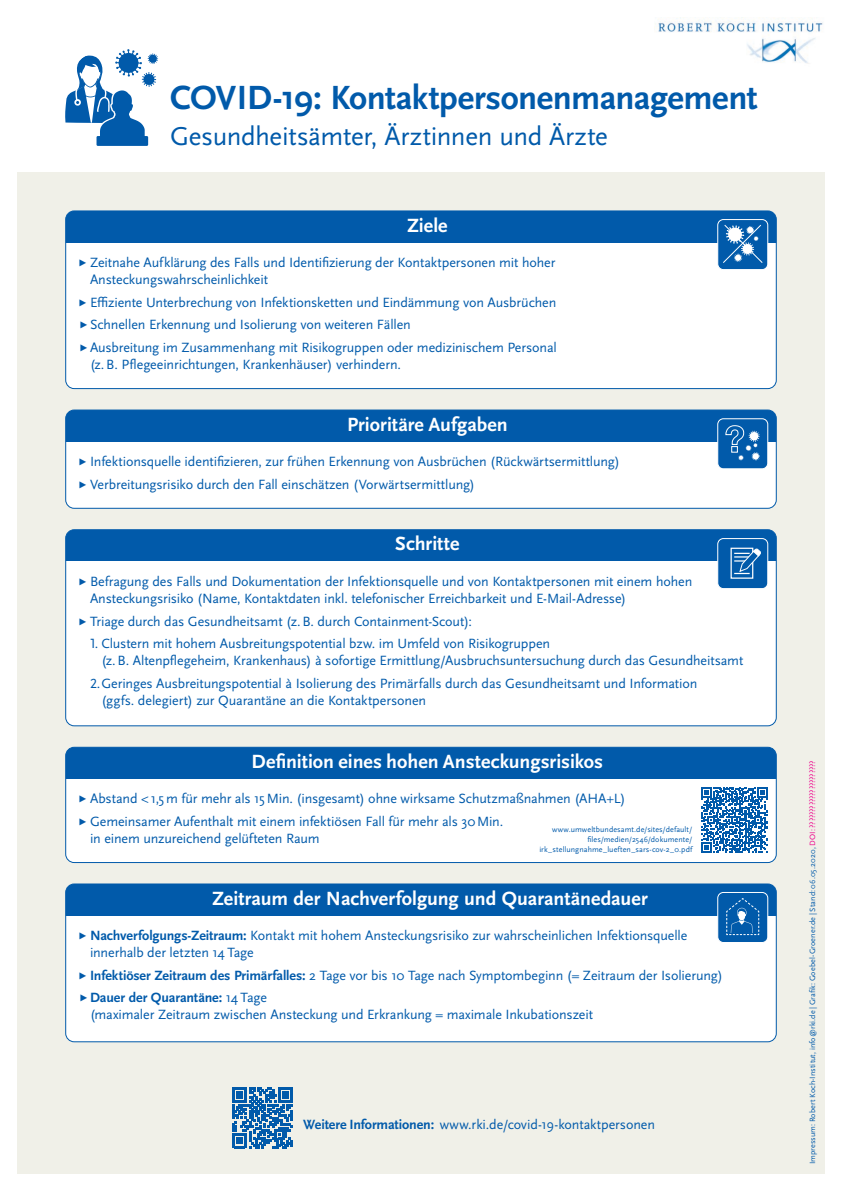
<style>
.page{position:relative;width:842px;height:1191px;background:#fff}
.page>*{position:absolute;margin:0;border:0;box-sizing:border-box;transform-origin:0 0}
.t1{font:700 35px "Scala Sans Pro";letter-spacing:-.015em;color:#015aaa}
.t2{font:27px "Scala Sans Pro";letter-spacing:-.01em;color:#015aaa}
.t3{font:700 20px "Scala Sans Pro";color:#fff}
.BULLETS{font:14px/17px "Scala Sans Pro";letter-spacing:-.01em;color:#015aaa}
.BULLETS-2{font:8px/10px "Scala Sans Pro";letter-spacing:.01em;color:#015aaa;text-align:right}
.s1{font-size:9.5px}
.s2{font-weight:700}
.s3{color:#ed028c}
</style>
<div class="page">
<div style="left:17px;top:173px;width:808px;height:1001px;background:#f0f0e8"></div>
<svg style="left:232px;top:1087px;width:61px;height:61px"></svg>
<img style="left:654px;top:17px;width:169px;height:47px">
<svg style="left:65px;top:49px;width:93px;height:97px"></svg>
<div style="left:66px;top:884px;width:710px;height:157px;background:#fff;border-radius:9px"></div>
<div style="left:66px;top:884px;width:710px;height:31px;background:#015aaa"></div>
<div style="left:65px;top:883px;width:712px;height:159px;border:1px solid #015aaa;border-radius:9px"></div>
<div style="left:718px;top:892px;width:50px;height:50px;background:#015aaa;border-radius:6px"></div>
<svg style="left:726px;top:898px;width:33px;height:37px"></svg>
<div style="left:717px;top:892px;width:51px;height:51px;border:1px solid #fff;border-radius:6px"></div>
<div style="left:66px;top:747px;width:710px;height:115px;background:#fff;border-radius:9px"></div>
<div style="left:66px;top:747px;width:710px;height:31px;background:#015aaa"></div>
<div style="left:65px;top:747px;width:712px;height:116px;border:1px solid #015aaa;border-radius:9px"></div>
<div style="left:66px;top:530px;width:710px;height:196px;background:#fff;border-radius:9px"></div>
<div style="left:66px;top:530px;width:710px;height:31px;background:#015aaa"></div>
<div style="left:65px;top:529px;width:712px;height:197px;border:1px solid #015aaa;border-radius:9px"></div>
<div style="left:718px;top:538px;width:50px;height:50px;background:#015aaa;border-radius:6px"></div>
<div style="left:730px;top:547px;width:23px;height:32px;border:1px solid #fff"></div>
<svg style="left:734px;top:548px;width:27px;height:26px"></svg>
<div style="left:717px;top:538px;width:51px;height:51px;border:1px solid #fff;border-radius:6px"></div>
<div style="left:66px;top:410px;width:710px;height:98px;background:#fff;border-radius:9px"></div>
<div style="left:66px;top:410px;width:710px;height:31px;background:#015aaa"></div>
<div style="left:65px;top:409px;width:712px;height:100px;border:1px solid #015aaa;border-radius:9px"></div>
<div style="left:718px;top:419px;width:50px;height:50px;background:#015aaa;border-radius:6px"></div>
<svg style="left:725px;top:425px;width:35px;height:35px"></svg>
<div style="left:717px;top:418px;width:51px;height:51px;border:1px solid #fff;border-radius:6px"></div>
<div style="left:66px;top:211px;width:710px;height:177px;background:#fff;border-radius:9px"></div>
<div style="left:66px;top:211px;width:710px;height:31px;background:#015aaa"></div>
<div style="left:65px;top:210px;width:712px;height:179px;border:1px solid #015aaa;border-radius:9px"></div>
<div style="left:718px;top:219px;width:50px;height:50px;background:#015aaa;border-radius:6px"></div>
<svg style="left:723px;top:224px;width:40px;height:39px"></svg>
<div style="left:717px;top:219px;width:51px;height:51px;border:1px solid #fff;border-radius:6px"></div>
<svg style="left:702px;top:787px;width:65px;height:65px"></svg>
<p class="t1" style="left:170px;top:77px;width:589px">COVID-19: Kontaktpersonenmanagement</p>
<p class="t2" style="left:170px;top:121px;width:439px">Gesundheitsämter, Ärztinnen und Ärzte</p>
<p class="t3" style="left:407px;top:213px;width:42px">Ziele</p>
<p class="BULLETS" style="left:90px;top:254px;width:467px;text-indent:-12px"><span class="s1">▶</span> Zeitnahe Aufklärung des Falls und Identifizierung der Kontaktpersonen mit hoher<br>Ansteckungswahrscheinlichkeit</p>
<p class="BULLETS" style="left:78px;top:294px;width:480px"><span class="s1">▶</span> Effiziente Unterbrechung von Infektionsketten und Eindämmung von Ausbrüchen</p>
<p class="BULLETS" style="left:79px;top:316px;width:334px"><span class="s1">▶</span> Schnellen Erkennung und Isolierung von weiteren Fällen</p>
<p class="BULLETS" style="left:90px;top:339px;width:468px;text-indent:-11px"><span class="s1">▶</span> Ausbreitung im Zusammenhang mit Risikogruppen oder medizinischem Personal (z.B. Pflegeeinrichtungen, Krankenhäuser) verhindern.</p>
<p class="t3" style="left:347px;top:412px;width:162px">Prioritäre Aufgaben</p>
<p class="BULLETS" style="left:78px;top:453px;width:543px"><span class="s1">▶</span> Infektionsquelle identifizieren, zur frühen Erkennung von Ausbrüchen (Rückwärtsermittlung)</p>
<p class="BULLETS" style="left:78px;top:476px;width:399px"><span class="s1">▶</span> Verbreitungsrisiko durch den Fall einschätzen (Vorwärtsermittlung)</p>
<p class="t3" style="left:395px;top:532px;width:66px">Schritte</p>
<p class="BULLETS" style="left:90px;top:573px;width:604px;text-indent:-12px"><span class="s1">▶</span> Befragung des Falls und Dokumentation der Infektionsquelle und von Kontaktpersonen mit einem hohen<br>Ansteckungsrisiko (Name, Kontaktdaten inkl. telefonischer Erreichbarkeit und E-Mail-Adresse)</p>
<p class="BULLETS" style="left:78px;top:612px;width:395px"><span class="s1">▶</span> Triage durch das Gesundheitsamt (z.B. durch Containment-Scout):</p>
<p class="BULLETS" style="left:101px;top:635px;width:643px;text-indent:-11px">1. Clustern mit hohem Ausbreitungspotential bzw. im Umfeld von Risikogruppen<br>(z.B. Altenpflegeheim, Krankenhaus) à sofortige Ermittlung/Ausbruchsuntersuchung durch das Gesundheitsamt</p>
<p class="BULLETS" style="left:101px;top:675px;width:598px;text-indent:-11px">2.Geringes Ausbreitungspotential à Isolierung des Primärfalls durch das Gesundheitsamt und Information (ggfs. delegiert) zur Quarantäne an die Kontaktpersonen</p>
<p class="t3" style="left:252px;top:749px;width:353px">Definition eines hohen Ansteckungsrisikos</p>
<p class="BULLETS" style="left:78px;top:790px;width:549px"><span class="s1">▶</span> Abstand &lt;1,5m für mehr als 15Min. (insgesamt) ohne wirksame Schutzmaßnahmen (AHA+L)</p>
<p class="BULLETS" style="left:90px;top:813px;width:415px;text-indent:-12px"><span class="s1">▶</span> Gemeinsamer Aufenthalt mit einem infektiösen Fall für mehr als 30Min. in einem unzureichend gelüfteten Raum</p>
<p class="BULLETS-2" style="left:539px;top:824px;width:154px">www.umweltbundesamt.de/sites/default/ files/medien/2546/dokumente/ irk_stellungnahme_lueften_sars-cov-2_0.pdf</p>
<p class="t3" style="left:212px;top:886px;width:437px">Zeitraum der Nachverfolgung und Quarantänedauer</p>
<p class="BULLETS" style="left:90px;top:927px;width:599px;text-indent:-12px"><span class="s1">▶</span> <span class="s2">Nachverfolgungs-Zeitraum:</span> Kontakt mit hohem Ansteckungsrisiko zur wahrscheinlichen Infektionsquelle innerhalb der letzten 14 Tage</p>
<p class="BULLETS" style="left:78px;top:966px;width:646px"><span class="s1">▶</span> <span class="s2">Infektiöser Zeitraum des Primärfalles:</span> 2 Tage vor bis 10 Tage nach Symptombeginn (= Zeitraum der Isolierung)</p>
<p class="BULLETS" style="left:90px;top:989px;width:504px;text-indent:-11px"><span class="s1">▶</span> <span class="s2">Dauer der Quarantäne:</span> 14 Tage<br>(maximaler Zeitraum zwischen Ansteckung und Erkrankung = maximale Inkubationszeit</p>
<p class="BULLETS" style="left:303px;top:1116px;width:353px"><span class="s2">Weitere Informationen:</span> www.rki.de/covid-19-kontaktpersonen</p>
<p class="BULLETS-2" style="left:807px;top:1164px;width:405px;rotate:-90deg">Impressum: Robert Koch-Institut, info@rki.de | Grafik: Goebel-Groener.de | Stand: 06.05.2020, <span class="s3">DOI: ?????????????????????</span></p>
</div>
